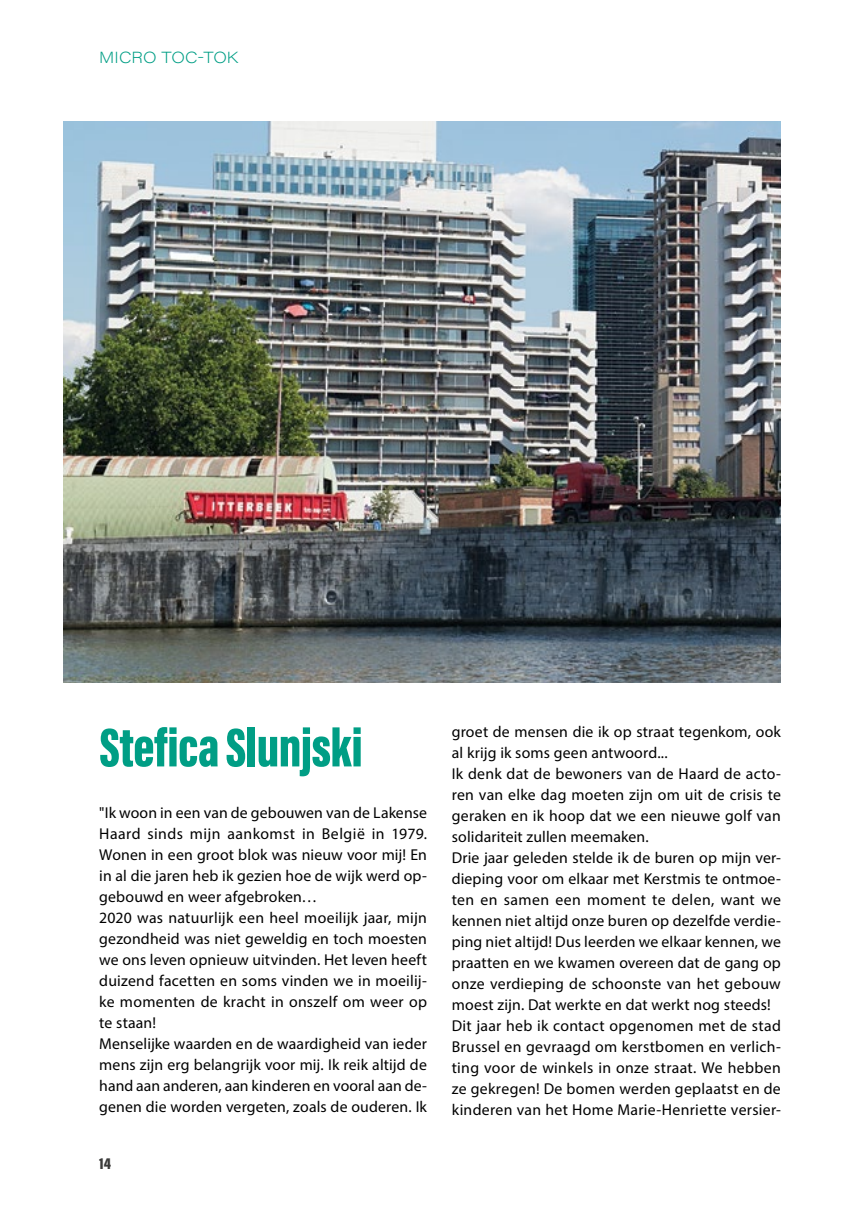
<style>
.page{position:relative;width:844px;height:1206px;background:#fff}
.page>*{position:absolute;margin:0;border:0;box-sizing:border-box;transform-origin:0 0}
.t1{font:900 56px "Acumin Pro Extra Cond";letter-spacing:-.01em;color:#009e85}
.t2{font:15.75px/21px "Myriad Pro";letter-spacing:.01em;color:#000}
.t3{font:200 15.75px "Acumin Pro Wide";letter-spacing:.005em;color:#009e85}
.t4{font:900 15.75px "Acumin Pro Cond";color:#3c3c3b}
</style>
<div class="page">
<img style="left:63px;top:122px;width:717px;height:560px">
<p class="t3" style="left:99px;top:46px;width:140px">MICRO TOC-TOK</p>
<h1 class="t1" style="left:99px;top:713px;width:265px">Stefica Slunjski</h1>
<p class="t2" style="left:99px;top:802px;width:329px">"Ik woon in een van de gebouwen van de Lakense Haard sinds mijn aankomst in België in 1979.<br>Wonen in een groot blok was nieuw voor mij! En in al die jaren heb ik gezien hoe de wijk werd op&shy;gebouwd en weer afgebroken…<br>2020 was natuurlijk een heel moeilijk jaar, mijn gezondheid was niet geweldig en toch moesten we ons leven opnieuw uitvinden. Het leven heeft duizend facetten en soms vinden we in moeilij&shy;ke momenten de kracht in onszelf om weer op te staan!<br>Menselijke waarden en de waardigheid van ieder mens zijn erg belangrijk voor mij. Ik reik altijd de hand aan anderen, aan kinderen en vooral aan de&shy;genen die worden vergeten, zoals de ouderen. Ik</p>
<p class="t4" style="left:99px;top:1153px;width:13px">14</p>
<p class="t2" style="left:451px;top:721px;width:330px">groet de mensen die ik op straat tegenkom, ook al krijg ik soms geen antwoord...<br>Ik denk dat de bewoners van de Haard de acto&shy;ren van elke dag moeten zijn om uit de crisis te geraken en ik hoop dat we een nieuwe golf van solidariteit zullen meemaken.<br>Drie jaar geleden stelde ik de buren op mijn ver&shy;dieping voor om elkaar met Kerstmis te ontmoe&shy;ten en samen een moment te delen, want we kennen niet altijd onze buren op dezelfde verdie&shy;ping niet altijd! Dus leerden we elkaar kennen, we praatten en we kwamen overeen dat de gang op onze verdieping de schoonste van het gebouw moest zijn. Dat werkte en dat werkt nog steeds!<br>Dit jaar heb ik contact opgenomen met de stad Brussel en gevraagd om kerstbomen en verlich&shy;ting voor de winkels in onze straat. We hebben ze gekregen! De bomen werden geplaatst en de kinderen van het Home Marie-Henriette versier-</p>
</div>
